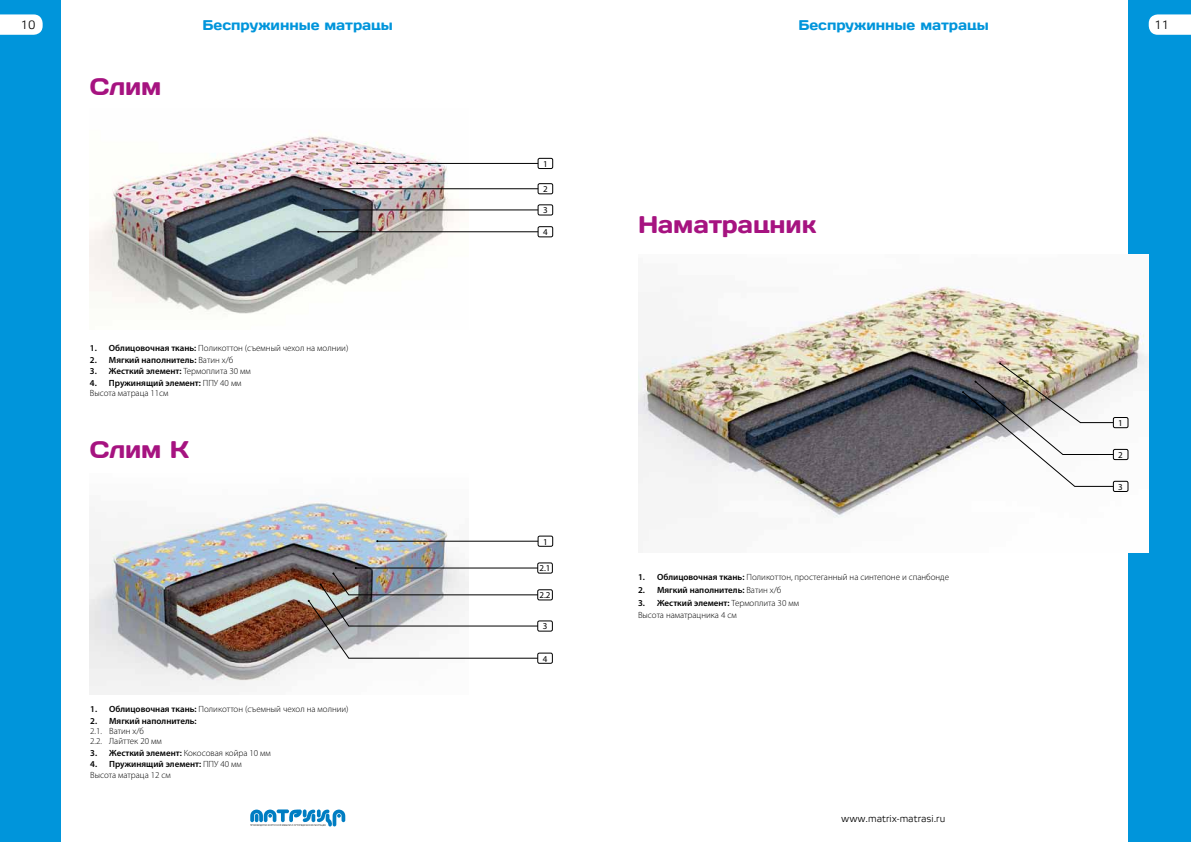
<style>
.page{position:relative;width:1191px;height:842px;background:#fff}
.page>*{position:absolute;margin:0;border:0;box-sizing:border-box;transform-origin:0 0}
.t1{font:24px "Days";letter-spacing:-.01em;color:#a61380}
.t2{font:14px "Days";letter-spacing:-.005em;color:#0095db}
.t3{font:12px "Elektra Light Pro";color:#000}
.t4{font:10px "Elektra Light Pro";color:#000}
.t5{font:300 9px/10.4px "Myriad Pro";color:#000}
.t6{font:600 9px "Myriad Pro";color:#000}
.t7{font:9px "Myriad Pro";color:#000}
.s1{font-weight:600}
.s2{font-weight:300}
</style>
<div class="page">
<div style="left:0;top:0;width:61px;height:842px;background:#0095db"></div>
<div style="left:1128px;top:0;width:63px;height:842px;background:#0095db"></div>
<svg style="left:0;top:14px;width:43px;height:21px"></svg>
<svg style="left:1148px;top:14px;width:43px;height:21px"></svg>
<svg style="left:250px;top:809px;width:95px;height:18px"></svg>
<img style="left:638px;top:254px;width:510px;height:299px">
<img style="left:962px;top:362px;width:151px;height:125px">
<div style="left:1113px;top:417px;width:15px;height:11px;border:1px solid #000;border-radius:2px"></div>
<div style="left:1113px;top:449px;width:15px;height:11px;border:1px solid #000;border-radius:2px"></div>
<div style="left:1113px;top:481px;width:15px;height:11px;border:1px solid #000;border-radius:2px"></div>
<img style="left:90px;top:136px;width:378px;height:179px">
<hr style="left:357px;top:163px;width:181px;height:1px;background:#000">
<hr style="left:320px;top:188px;width:218px;height:1px;background:#000">
<hr style="left:324px;top:210px;width:214px;height:1px;background:#000">
<hr style="left:318px;top:232px;width:220px;height:1px;background:#000">
<div style="left:538px;top:158px;width:15px;height:11px;border:1px solid #000;border-radius:2px"></div>
<div style="left:538px;top:183px;width:15px;height:11px;border:1px solid #000;border-radius:2px"></div>
<div style="left:538px;top:205px;width:15px;height:10px;border:1px solid #000;border-radius:2px"></div>
<div style="left:538px;top:226px;width:15px;height:11px;border:1px solid #000;border-radius:2px"></div>
<img style="left:90px;top:498px;width:378px;height:196px">
<hr style="left:377px;top:541px;width:161px;height:1px;background:#000">
<img style="left:308px;top:567px;width:229px;height:92px">
<div style="left:538px;top:536px;width:15px;height:10px;border:1px solid #000;border-radius:2px"></div>
<div style="left:537px;top:563px;width:15px;height:10px;border:1px solid #000;border-radius:2px"></div>
<div style="left:537px;top:589px;width:15px;height:11px;border:1px solid #000;border-radius:2px"></div>
<div style="left:537px;top:621px;width:15px;height:10px;border:1px solid #000;border-radius:2px"></div>
<div style="left:537px;top:653px;width:15px;height:10px;border:1px solid #000;border-radius:2px"></div>
<h2 class="t2" style="left:203px;top:16px;width:192px">Беспружинные матрацы</h2>
<h2 class="t2" style="left:798px;top:16px;width:192px">Беспружинные матрацы</h2>
<h3 class="t3" style="left:21px;top:18px;width:16px">10</h3>
<h3 class="t3" style="left:1154px;top:18px;width:16px">11</h3>
<h1 class="t1" style="left:90px;top:71px;width:73px">Слим</h1>
<p class="t5" style="left:90px;top:343px;width:260px"><span class="s1">1. Облицовочная ткань:</span> Поликоттон (съемный чехол на молнии)</p>
<p class="t6" style="left:90px;top:354px;width:145px">2. Мягкий наполнитель: <span class="s2">Ватин х/б</span></p>
<p class="t6" style="left:90px;top:365px;width:162px">3. Жесткий элемент: <span class="s2">Термоплита 30 мм</span></p>
<p class="t5" style="left:90px;top:377px;width:153px"><span class="s1">4. Пружинящий элемент:</span> ППУ 40 мм<br>Высота матраца 11см</p>
<h1 class="t1" style="left:90px;top:434px;width:101px">Слим К</h1>
<p class="t5" style="left:90px;top:704px;width:260px"><span class="s1">1. Облицовочная ткань:</span> Поликоттон (съемный чехол на молнии)</p>
<p class="t6" style="left:90px;top:715px;width:108px">2. Мягкий наполнитель:</p>
<p class="t5" style="left:90px;top:726px;width:73px">2.1. Ватин х/б<br>2.2. Лайттек 20 мм</p>
<p class="t5" style="left:90px;top:747px;width:182px"><span class="s1">3. Жесткий элемент:</span> Кокосовая койра 10 мм</p>
<p class="t5" style="left:90px;top:759px;width:153px"><span class="s1">4. Пружинящий элемент:</span> ППУ 40 мм<br>Высота матраца 12 см</p>
<p class="t7" style="left:543px;top:158px;width:6px">1</p>
<p class="t7" style="left:543px;top:184px;width:6px">2</p>
<p class="t7" style="left:543px;top:205px;width:6px">3</p>
<p class="t7" style="left:543px;top:227px;width:6px">4</p>
<h1 class="t1" style="left:638px;top:209px;width:180px">Наматрацник</h1>
<p class="t7" style="left:543px;top:536px;width:6px">1</p>
<p class="t7" style="left:539px;top:563px;width:13px">2.1</p>
<p class="t7" style="left:539px;top:590px;width:13px">2.2</p>
<p class="t7" style="left:542px;top:621px;width:6px">3</p>
<p class="t7" style="left:542px;top:653px;width:6px">4</p>
<p class="t5" style="left:638px;top:572px;width:312px"><span class="s1">1. Облицовочная ткань:</span> Поликоттон, простеганный на синтепоне и спанбонде</p>
<p class="t6" style="left:638px;top:584px;width:145px">2. Мягкий наполнитель: <span class="s2">Ватин х/б</span></p>
<p class="t5" style="left:638px;top:597px;width:162px;line-height:11.8px"><span class="s1">3. Жесткий элемент:</span> Термоплита 30 мм<br>Высота наматрацника 4 см</p>
<p class="t4" style="left:841px;top:813px;width:106px">www.matrix-matrasi.ru</p>
<p class="t7" style="left:1118px;top:417px;width:6px">1</p>
<p class="t7" style="left:1118px;top:449px;width:6px">2</p>
<p class="t7" style="left:1118px;top:481px;width:6px">3</p>
</div>
